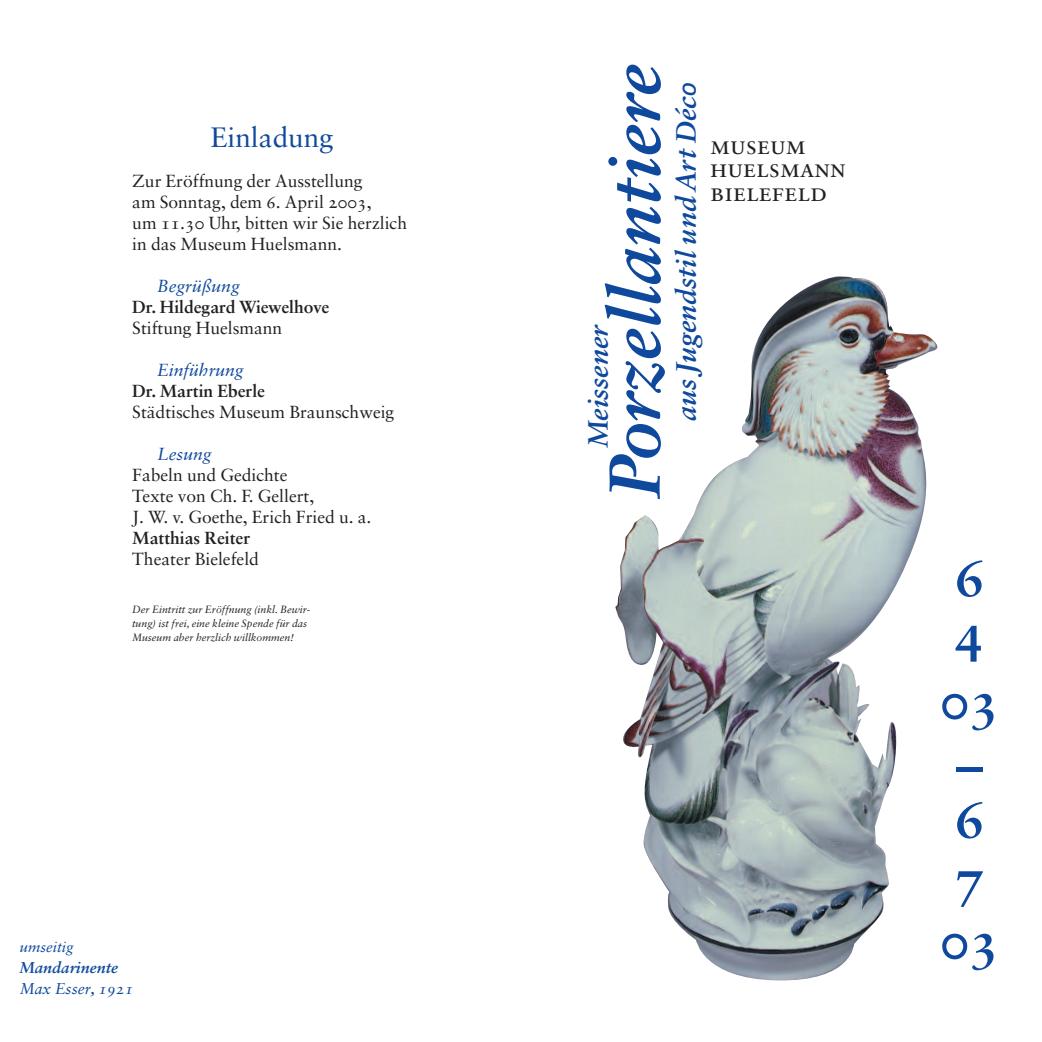
<style>
.page{position:relative;width:1042px;height:1042px;background:#fff}
.page>*{position:absolute;margin:0;border:0;box-sizing:border-box;transform-origin:0 0}
.t1{font:72.27px "Sabon Bold Italic Os F";color:#0f499d}
.t2{font:54.25px "Sabon Bold Os F";color:#0f499d}
.t3{font:53.38px/63px "Sabon Bold Os F";color:#0f499d;text-align:center}
.t4{font:28px "Sabon Bold Italic Os F";color:#0f499d}
.t5{font:28px "Sabon Roman Os F";color:#0f499d}
.t6{font:25.72px/23.8px "Sabon Roman SC";color:#231f20}
.t7{font:17.5px/21px "Sabon Roman Os F";color:#231f20}
.t8{font:17.5px "Sabon Bold Os F";color:#231f20}
.t9{font:17.5px "Sabon Italic Os F";color:#0f499d}
.t10{font:15.75px "Sabon Italic Os F";color:#0f499d}
.t11{font:15.75px "Sabon Bold Italic Os F";color:#0f499d}
.t12{font:14.88px "Sabon Italic Os F";color:#0f499d}
.t13{font:10.5px/14px "Sabon Italic Os F";color:#231f20}
.s1{font-family:"Sabon Bold Italic Os F"}
</style>
<div class="page">
<img style="left:615px;top:276px;width:323px;height:705px">
<h3 class="t5" style="left:210px;top:121px;width:124px">Einladung</h3>
<p class="t7" style="left:132px;top:170px;width:276px">Zur Eröffnung der Ausstellung<br>am Sonntag, dem 6. April 2003,<br>um 11.30 Uhr, bitten wir Sie herzlich in das Museum Huelsmann.</p>
<p class="t9" style="left:157px;top:279px;width:84px">Begrüßung</p>
<p class="t8" style="left:132px;top:300px;width:198px">Dr. Hildegard Wiewelhove</p>
<p class="t7" style="left:132px;top:317px;width:151px">Stiftung Huelsmann</p>
<p class="t9" style="left:157px;top:363px;width:88px">Einführung</p>
<p class="t8" style="left:132px;top:384px;width:134px">Dr. Martin Eberle</p>
<p class="t7" style="left:132px;top:401px;width:264px">Städtisches Museum Braunschweig</p>
<p class="t9" style="left:157px;top:447px;width:56px">Lesung</p>
<p class="t7" style="left:132px;top:464px;width:240px">Fabeln und Gedichte<br>Texte von Ch. F. Gellert,<br>J. W. v. Goethe, Erich Fried u. a.</p>
<p class="t8" style="left:132px;top:531px;width:119px">Matthias Reiter</p>
<p class="t7" style="left:132px;top:548px;width:128px">Theater Bielefeld</p>
<p class="t13" style="left:132px;top:604px;width:180px">Der Eintritt zur Eröffnung (inkl. Bewir&shy;tung) ist frei, eine kleine Spende für das<br>Museum aber herzlich willkommen!</p>
<p class="t12" style="left:20px;top:941px;width:55px">umseitig</p>
<p class="t11" style="left:20px;top:961px;width:100px">Mandarinente</p>
<p class="t10" style="left:20px;top:982px;width:115px">Max Esser<span class="s1">,</span> 1921</p>
<h1 class="t1" style="left:609px;top:498px;width:436px;rotate:-90deg">Porzellantiere</h1>
<h3 class="t4" style="left:588px;top:447px;width:124px;rotate:-90deg">Meissener</h3>
<h3 class="t4" style="left:676px;top:421px;width:342px;rotate:-90deg">aus Jugendstil und Art Déc0</h3>
<h3 class="t6" style="left:710px;top:135px;width:137px">museum huelsmann bielefeld</h3>
<h3 class="t3" style="left:955px;top:551px;width:31px">6</h3>
<h2 class="t2" style="left:954px;top:613px;width:32px">4</h2>
<h3 class="t3" style="left:940px;top:674px;width:61px">03 –</h3>
<h3 class="t3" style="left:955px;top:796px;width:31px;line-height:57.8px;text-align:left">6<br>7</h3>
<h3 class="t3" style="left:940px;top:914px;width:61px">03</h3>
</div>
